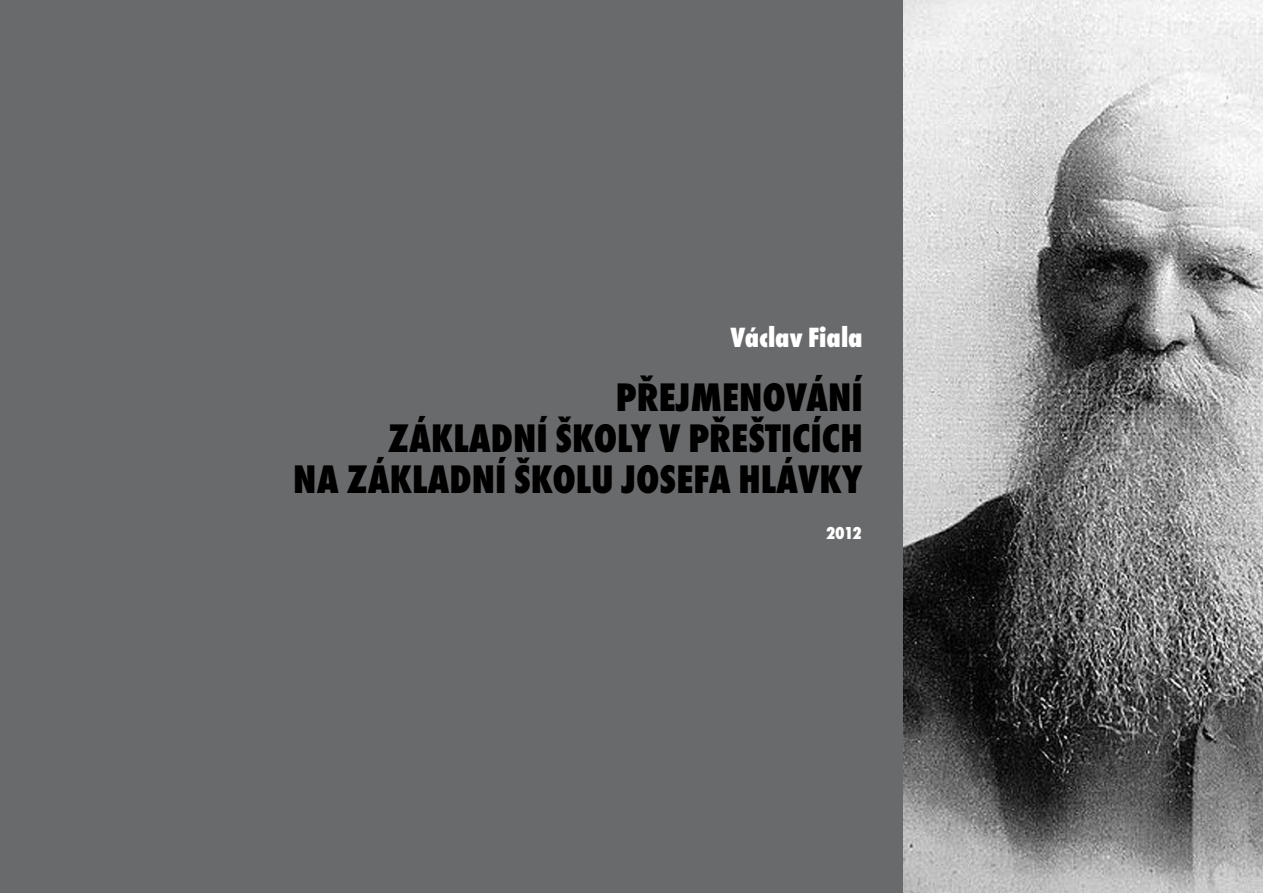
<style>
.page{position:relative;width:1263px;height:893px;background:#fff}
.page>*{position:absolute;margin:0;border:0;box-sizing:border-box;transform-origin:0 0}
.t1{font:800 condensed 41.4px/41.2px "Futura TCE";color:#000;text-align:right}
.t2{font:800 condensed 28.95px "Futura TCE";color:#fff}
.t3{font:800 condensed 18px "Futura TCE";color:#fff}
</style>
<div class="page">
<div style="left:0;top:0;width:907px;height:893px;background:#696a6c"></div>
<img style="left:904px;top:0;width:359px;height:893px">
<p class="t2" style="left:731px;top:322px;width:133px">VÁCLAV FIALA</p>
<p class="t1" style="left:293px;top:377px;width:571px">PŘEJMENOVÁNÍ<br>ZÁKLADNÍ ŠKOLY V PŘEŠTICÍCH<br>NA ZÁKLADNÍ ŠKOLU JOSEFA HLÁVKY</p>
<p class="t3" style="left:826px;top:523px;width:38px">2012</p>
</div>
